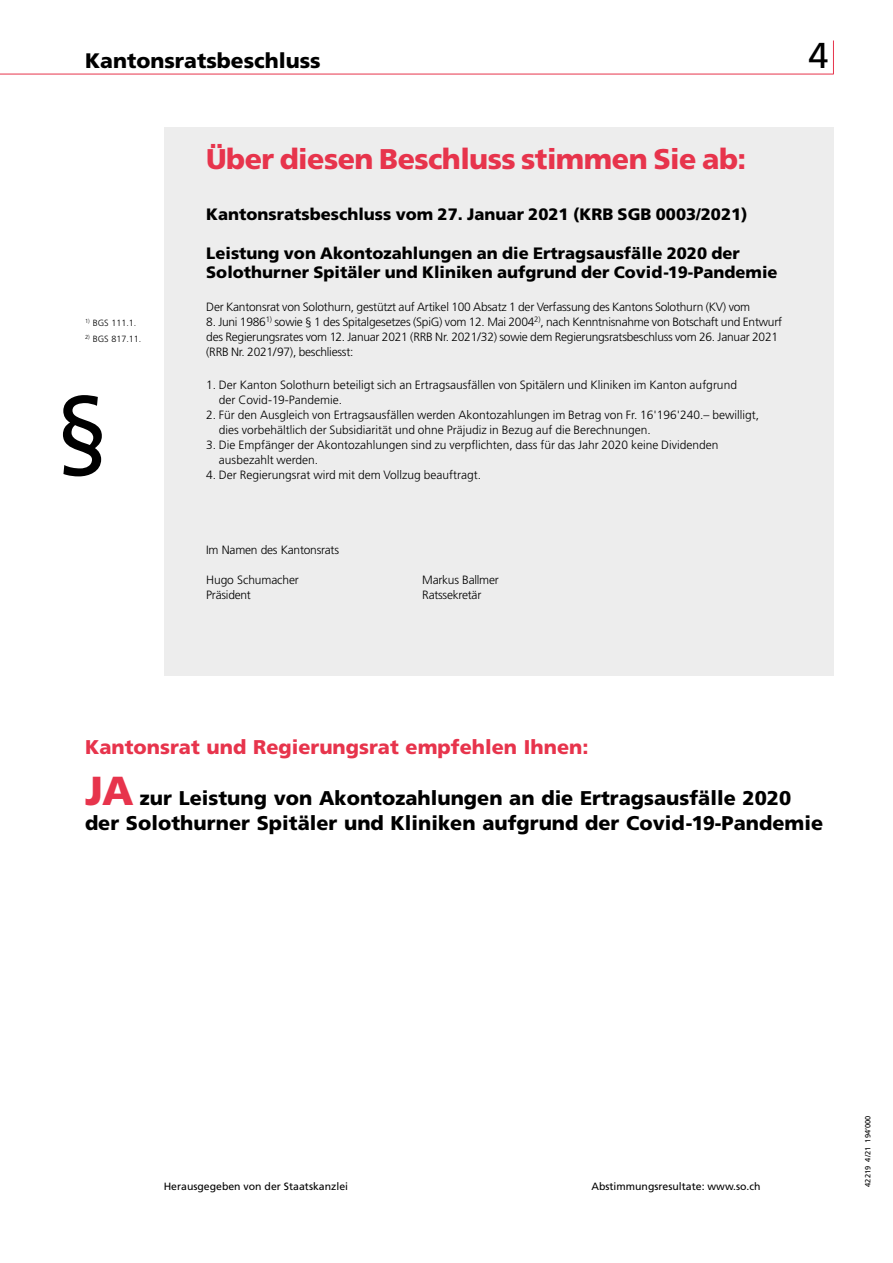
<style>
.page{position:relative;width:893px;height:1263px;background:#fff}
.page>*{position:absolute;margin:0;border:0;box-sizing:border-box;transform-origin:0 0}
.t1{font:97.5px "Frutiger";color:#000}
.t2{font:36px "Frutiger";color:#000}
.t3{font:900 28.5px "Frutiger";letter-spacing:-.02em;color:#e7344c}
.t4{font:900 21px "Frutiger";color:#000}
.t5{font:900 19.8px/25.5px "Frutiger";color:#000}
.t6{font:900 19.8px "Frutiger";color:#e7344c}
.t7{font:900 16.5px/19.5px "Frutiger";color:#000}
.t8{font:300 12px/15px "Frutiger";color:#000}
.t9{font:300 12px/15px "Frutiger";letter-spacing:-.02em;color:#000}
.t10{font:10.5px "Frutiger";color:#000}
.t11{font:300 9px "Frutiger";color:#000}
.t12{font:7.5px "Frutiger";color:#000}
.s1{font-size:40.5px;color:#e7344c}
</style>
<div class="page">
<div style="left:164px;top:127px;width:669px;height:548px;background:#ededed"></div>
<hr style="left:0;top:74px;width:833px;height:1px;background:#e7344c">
<hr style="left:833px;top:41px;width:1px;height:33px;background:#e7344c">
<h3 class="t4" style="left:85px;top:48px;width:237px">Kantonsratsbeschluss</h3>
<h2 class="t2" style="left:808px;top:34px;width:22px">4</h2>
<p class="t11" style="left:85px;top:318px;width:53px"><sup>1)</sup> BGS 111.1.</p>
<p class="t11" style="left:85px;top:333px;width:58px"><sup>2)</sup> BGS 817.11.</p>
<h1 class="t1" style="left:55px;top:373px;width:56px">§</h1>
<h3 class="t3" style="left:206px;top:142px;width:541px">Über diesen Beschluss stimmen Sie ab:</h3>
<h3 class="t7" style="left:206px;top:204px;width:543px">Kantonsratsbeschluss vom 27. Januar 2021 (KRB SGB 0003/2021)</h3>
<h3 class="t7" style="left:206px;top:243px;width:573px">Leistung von Akontozahlungen an die Ertragsausfälle 2020 der<br>Solothurner Spitäler und Kliniken aufgrund der Covid-19-Pandemie</h3>
<p class="t9" style="left:206px;top:300px;width:545px">Der Kantonsrat von Solothurn, gestützt auf Artikel 100 Absatz 1 der Verfassung des Kantons Solothurn (KV) vom</p>
<p class="t9" style="left:206px;top:315px;width:577px">8. Juni 1986<sup>1)</sup> sowie § 1 des Spitalgesetzes (SpiG) vom 12. Mai 2004<sup>2)</sup>, nach Kenntnisnahme von Botschaft und Entwurf des Regierungsrates vom 12. Januar 2021 (RRB Nr. 2021/32) sowie dem Regierungsratsbeschluss vom 26. Januar 2021 (RRB Nr. 2021/97), beschliesst:</p>
<p class="t8" style="left:219px;top:378px;width:519px;text-indent:-13px">1. Der Kanton Solothurn beteiligt sich an Ertragsausfällen von Spitälern und Kliniken im Kanton aufgrund der Covid-19-Pandemie.</p>
<p class="t8" style="left:219px;top:408px;width:542px;text-indent:-13px">2. Für den Ausgleich von Ertragsausfällen werden Akontozahlungen im Betrag von Fr. 16'196'240.– bewilligt, dies vorbehältlich der Subsidiarität und ohne Präjudiz in Bezug auf die Berechnungen.</p>
<p class="t8" style="left:219px;top:438px;width:501px;text-indent:-13px">3. Die Empfänger der Akontozahlungen sind zu verpflichten, dass für das Jahr 2020 keine Dividenden ausbezahlt werden.</p>
<p class="t8" style="left:206px;top:468px;width:276px">4. Der Regierungsrat wird mit dem Vollzug beauftragt.</p>
<p class="t9" style="left:206px;top:543px;width:134px">Im Namen des Kantonsrats</p>
<p class="t8" style="left:206px;top:573px;width:94px">Hugo Schumacher</p>
<p class="t9" style="left:422px;top:573px;width:78px">Markus Ballmer</p>
<p class="t9" style="left:206px;top:588px;width:46px">Präsident</p>
<p class="t9" style="left:422px;top:588px;width:61px">Ratssekretär</p>
<h3 class="t6" style="left:85px;top:735px;width:505px">Kantonsrat und Regierungsrat empfehlen Ihnen:</h3>
<h3 class="t5" style="left:85px;top:785px;width:740px"><span class="s1">JA</span> zur Leistung von Akontozahlungen an die Ertragsausfälle 2020 der Solothurner Spitäler und Kliniken aufgrund der Covid-19-Pandemie</h3>
<p class="t10" style="left:164px;top:1180px;width:186px">Herausgegeben von der Staatskanzlei</p>
<p class="t10" style="left:591px;top:1180px;width:171px">Abstimmungsresultate: www.so.ch</p>
<p class="t12" style="left:864px;top:1187px;width:73px;rotate:-90deg">42219 4/21 194’000</p>
</div>
